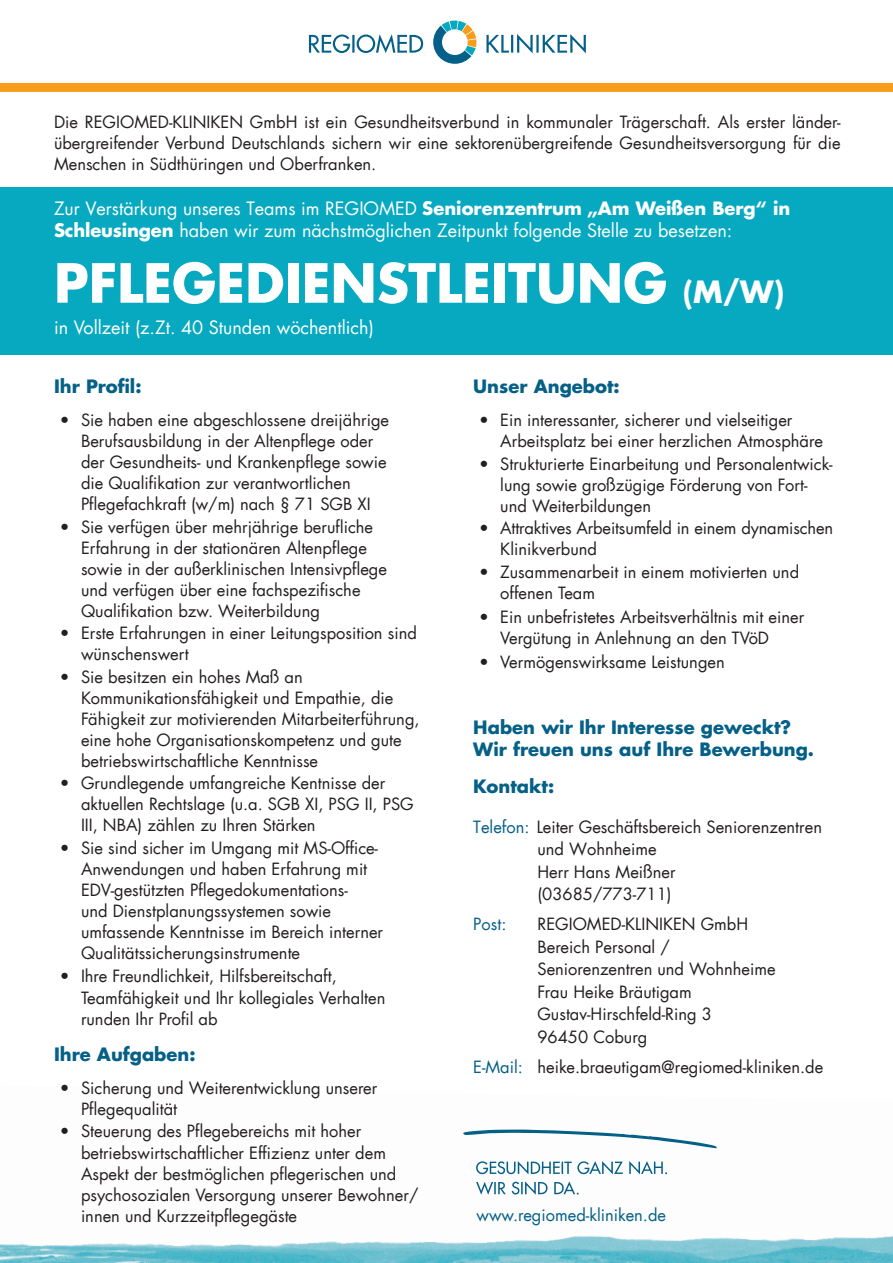
<style>
.page{position:relative;width:893px;height:1263px;background:#fff}
.page>*{position:absolute;margin:0;border:0;box-sizing:border-box;transform-origin:0 0}
.t1{font:700 52.5px "Futura Com";color:#fff}
.t2{font:18px/22.5px "Futura Com";color:#fff}
.t3{font:700 18px/22.5px "Futura Com";color:#046087}
.t4{font:16.5px/21px "Futura Com";color:#231f20}
.t5{font:16.5px "Futura Com";color:#046087}
.s1{font-weight:700}
.s2{font-size:30px}
.s3{color:#046087}
</style>
<div class="page">
<img style="left:0;top:1148px;width:893px;height:115px">
<svg style="left:433px;top:20px;width:44px;height:44px"></svg>
<svg style="left:309px;top:34px;width:114px;height:19px"></svg>
<svg style="left:486px;top:34px;width:100px;height:19px"></svg>
<div style="left:0;top:83px;width:893px;height:9px;background:#f89c1c"></div>
<div style="left:0;top:187px;width:893px;height:168px;background:#06a9c0"></div>
<svg style="left:476px;top:1161px;width:191px;height:13px"></svg>
<svg style="left:476px;top:1181px;width:103px;height:14px"></svg>
<svg style="left:463px;top:1129px;width:254px;height:19px"></svg>
<p class="t4" style="left:54px;top:112px;width:788px;text-align:justify">Die REGIOMED-KLINIKEN GmbH ist ein Gesundheitsverbund in kommunaler Trägerschaft. Als erster länder&shy;übergreifender Verbund Deutschlands sichern wir eine sektorenübergreifende Gesundheitsversorgung für die Menschen in Südthüringen und Oberfranken.</p>
<p class="t2" style="left:54px;top:197px;width:738px">Zur Verstärkung unseres Teams im REGIOMED <span class="s1">Seniorenzentrum „Am Weißen Berg“ in<br>Schleusingen</span> haben wir zum nächstmöglichen Zeitpunkt folgende Stelle zu besetzen:</p>
<h1 class="t1" style="left:54px;top:243px;width:732px">PFLEGEDIENSTLEITUNG <span class="s2">(M/W)</span></h1>
<p class="t2" style="left:54px;top:316px;width:321px">in Vollzeit (z.Zt. 40 Stunden wöchentlich)</p>
<p class="t3" style="left:54px;top:375px;width:89px">Ihr Profil:</p>
<p class="t4" style="left:81px;top:410px;width:310px;text-indent:-21px">• Sie haben eine abgeschlossene dreijährige Berufsausbildung in der Altenpflege oder der Gesundheits- und Krankenpflege sowie die Qualifikation zur verantwortlichen Pflegefachkraft (w/m) nach § 71 SGB XI</p>
<p class="t4" style="left:81px;top:516px;width:308px;text-indent:-21px">• Sie verfügen über mehrjährige berufliche Erfahrung in der stationären Altenpflege sowie in der außerklinischen Intensivpflege und verfügen über eine fachspezifische Qualifikation bzw. Weiterbildung</p>
<p class="t4" style="left:81px;top:623px;width:337px;text-indent:-21px">• Erste Erfahrungen in einer Leitungsposition sind wünschenswert</p>
<p class="t4" style="left:81px;top:666px;width:340px;text-indent:-21px">• Sie besitzen ein hohes Maß an Kommunikationsfähigkeit und Empathie, die Fähigkeit zur motivierenden Mitarbeiterführung, eine hohe Organisationskompetenz und gute betriebswirtschaftliche Kenntnisse</p>
<p class="t4" style="left:81px;top:773px;width:334px;text-indent:-21px">• Grundlegende umfangreiche Kentnisse der aktuellen Rechtslage (u.a. SGB XI, PSG II, PSG<br>III, NBA) zählen zu Ihren Stärken</p>
<p class="t4" style="left:81px;top:837px;width:304px;text-indent:-21px">• Sie sind sicher im Umgang mit MS-Office-Anwendungen und haben Erfahrung mit EDV-gestützten Pflegedokumentations-<br>und Dienstplanungssystemen sowie umfassende Kenntnisse im Bereich interner Qualitätssicherungsinstrumente</p>
<p class="t4" style="left:81px;top:964px;width:306px;line-height:22.5px;text-indent:-21px">• Ihre Freundlichkeit, Hilfsbereitschaft,<br>Teamfähigkeit und Ihr kollegiales Verhalten</p>
<p class="t4" style="left:81px;top:1008px;width:138px">runden Ihr Profil ab</p>
<p class="t3" style="left:473px;top:375px;width:148px">Unser Angebot:</p>
<p class="t4" style="left:500px;top:410px;width:324px;text-indent:-21px">• Ein interessanter, sicherer und vielseitiger<br>Arbeitsplatz bei einer herzlichen Atmosphäre</p>
<p class="t4" style="left:500px;top:453px;width:334px;text-indent:-21px">• Strukturierte Einarbeitung und Personalentwick&shy;lung sowie großzügige Förderung von Fort&shy;und Weiterbildungen</p>
<p class="t4" style="left:500px;top:518px;width:334px;text-indent:-21px">• Attraktives Arbeitsumfeld in einem dynamischen<br>Klinikverbund</p>
<p class="t4" style="left:500px;top:561px;width:300px;text-indent:-21px">• Zusammenarbeit in einem motivierten und offenen Team</p>
<p class="t4" style="left:500px;top:606px;width:305px;text-indent:-21px">• Ein unbefristetes Arbeitsverhältnis mit einer<br>Vergütung in Anlehnung an den TVöD</p>
<p class="t4" style="left:479px;top:651px;width:247px">• Vermögenswirksame Leistungen</p>
<p class="t3" style="left:473px;top:715px;width:342px">Haben wir Ihr Interesse geweckt?<br>Wir freuen uns auf Ihre Bewerbung.</p>
<p class="t3" style="left:473px;top:774px;width:82px">Kontakt:</p>
<p class="t4" style="left:537px;top:815px;width:286px;line-height:22.5px;text-indent:-64px"><span class="s3">Telefon:</span> Leiter Geschäftsbereich Seniorenzentren und Wohnheime<br>Herr Hans Meißner<br>(03685/773-711)</p>
<p class="t5" style="left:473px;top:913px;width:35px">Post:</p>
<p class="t4" style="left:537px;top:913px;width:240px;line-height:22.5px">REGIOMED-KLINIKEN GmbH<br>Bereich Personal /<br>Seniorenzentren und Wohnheime<br>Frau Heike Bräutigam<br>Gustav-Hirschfeld-Ring 3<br>96450 Coburg</p>
<p class="t4" style="left:473px;top:1056px;width:352px"><span class="s3">E-Mail:</span> heike.braeutigam@regiomed-kliniken.de</p>
<p class="t3" style="left:54px;top:1042px;width:143px">Ihre Aufgaben:</p>
<p class="t4" style="left:81px;top:1077px;width:298px;text-indent:-21px">• Sicherung und Weiterentwicklung unserer<br>Pflegequalität</p>
<p class="t4" style="left:81px;top:1121px;width:339px;text-indent:-21px">• Steuerung des Pflegebereichs mit hoher betriebswirtschaftlicher Effizienz unter dem Aspekt der bestmöglichen pflegerischen und psychosozialen Versorgung unserer Bewohner/ innen und Kurzzeitpflegegäste</p>
<p class="t5" style="left:476px;top:1204px;width:191px">www.regiomed-kliniken.de</p>
</div>
